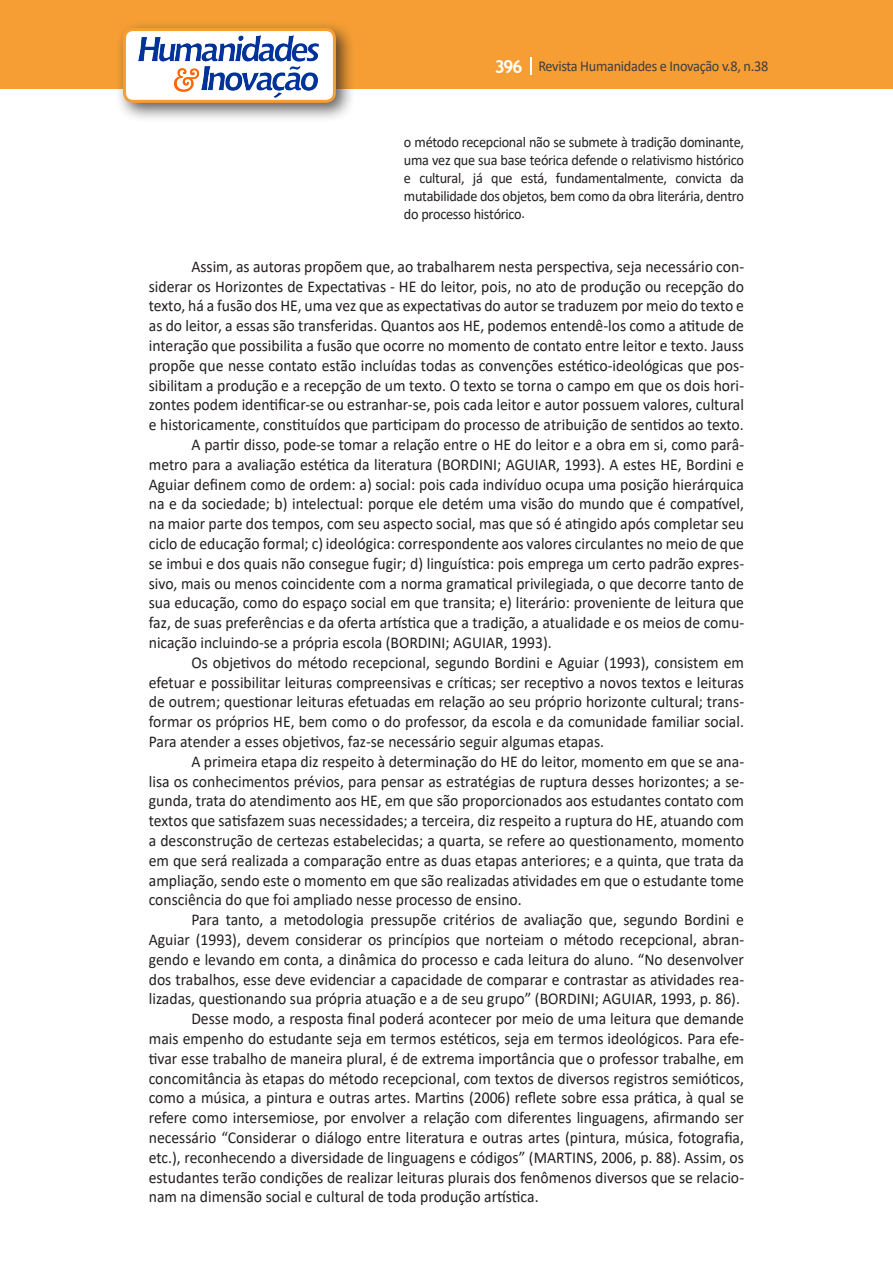
<style>
.page{position:relative;width:893px;height:1263px;background:#fff}
.page>*{position:absolute;margin:0;border:0;box-sizing:border-box;transform-origin:0 0}
.Texto{font:16.5px/19.8px "Calibri";color:#231f20;text-align:justify;scale:.95 1}
.citacao{font:15px/18px "Calibri";letter-spacing:-.02em;color:#231f20;text-align:justify;scale:.95 1}
.t1{font:15px "Calibri";letter-spacing:-.02em;color:#3e3e3f;scale:.95 1}
.s1{font-family:"Trebuchet MS";font-weight:700;font-size:18px;color:#fff}
</style>
<div class="page">
<div style="left:0;top:0;width:893px;height:88px;background:#f69e34"></div>
<svg style="left:530px;top:57px;width:2px;height:18px"></svg>
<div style="left:115px;top:20px;width:241px;height:103px;background:#231f20;opacity:.75"></div>
<div style="left:125px;top:30px;width:209px;height:71px;background:#fff;border-radius:9px"></div>
<img style="left:138px;top:35px;width:181px;height:62px">
<div style="left:123px;top:28px;width:213px;height:75px;border:3px solid #f69e34;border-radius:9px"></div>
<p class="t1" style="left:495px;top:56px;width:290px"><span class="s1">396</span> Revista Humanidades e Inovação v.8, n.38</p>
<p class="citacao" style="left:404px;top:133px;width:360px">o método recepcional não se submete à tradição dominante, uma vez que sua base teórica defende o relativismo histórico e cultural, já que está, fundamentalmente, convicta da mutabilidade dos objetos, bem como da obra literária, dentro do processo histórico.</p>
<p class="Texto" style="left:149px;top:256px;width:628px;text-indent:43px">Assim, as autoras propõem que, ao trabalharem nesta perspectiva, seja necessário con&shy;siderar os Horizontes de Expectativas - HE do leitor, pois, no ato de produção ou recepção do texto, há a fusão dos HE, uma vez que as expectativas do autor se traduzem por meio do texto e as do leitor, a essas são transferidas. Quantos aos HE, podemos entendê-los como a atitude de interação que possibilita a fusão que ocorre no momento de contato entre leitor e texto. Jauss propõe que nesse contato estão incluídas todas as convenções estético-ideológicas que pos&shy;sibilitam a produção e a recepção de um texto. O texto se torna o campo em que os dois hori&shy;zontes podem identificar-se ou estranhar-se, pois cada leitor e autor possuem valores, cultural e historicamente, constituídos que participam do processo de atribuição de sentidos ao texto.</p>
<p class="Texto" style="left:149px;top:434px;width:628px;text-indent:43px">A partir disso, pode-se tomar a relação entre o HE do leitor e a obra em si, como parâ&shy;metro para a avaliação estética da literatura (BORDINI; AGUIAR, 1993). A estes HE, Bordini e Aguiar definem como de ordem: a) social: pois cada indivíduo ocupa uma posição hierárquica na e da sociedade; b) intelectual: porque ele detém uma visão do mundo que é compatível, na maior parte dos tempos, com seu aspecto social, mas que só é atingido após completar seu ciclo de educação formal; c) ideológica: correspondente aos valores circulantes no meio de que se imbui e dos quais não consegue fugir; d) linguística: pois emprega um certo padrão expres&shy;sivo, mais ou menos coincidente com a norma gramatical privilegiada, o que decorre tanto de sua educação, como do espaço social em que transita; e) literário: proveniente de leitura que faz, de suas preferências e da oferta artística que a tradição, a atualidade e os meios de comu&shy;nicação incluindo-se a própria escola (BORDINI; AGUIAR, 1993).</p>
<p class="Texto" style="left:149px;top:652px;width:628px;text-indent:43px">Os objetivos do método recepcional, segundo Bordini e Aguiar (1993), consistem em efetuar e possibilitar leituras compreensivas e críticas; ser receptivo a novos textos e leituras de outrem; questionar leituras efetuadas em relação ao seu próprio horizonte cultural; trans&shy;formar os próprios HE, bem como o do professor, da escola e da comunidade familiar social.<br>Para atender a esses objetivos, faz-se necessário seguir algumas etapas.</p>
<p class="Texto" style="left:149px;top:751px;width:628px;text-indent:43px">A primeira etapa diz respeito à determinação do HE do leitor, momento em que se ana&shy;lisa os conhecimentos prévios, para pensar as estratégias de ruptura desses horizontes; a se&shy;gunda, trata do atendimento aos HE, em que são proporcionados aos estudantes contato com textos que satisfazem suas necessidades; a terceira, diz respeito a ruptura do HE, atuando com a desconstrução de certezas estabelecidas; a quarta, se refere ao questionamento, momento em que será realizada a comparação entre as duas etapas anteriores; e a quinta, que trata da ampliação, sendo este o momento em que são realizadas atividades em que o estudante tome consciência do que foi ampliado nesse processo de ensino.</p>
<p class="Texto" style="left:149px;top:909px;width:628px;text-indent:43px">Para tanto, a metodologia pressupõe critérios de avaliação que, segundo Bordini e Aguiar (1993), devem considerar os princípios que norteiam o método recepcional, abran&shy;gendo e levando em conta, a dinâmica do processo e cada leitura do aluno. “No desenvolver dos trabalhos, esse deve evidenciar a capacidade de comparar e contrastar as atividades rea&shy;lizadas, questionando sua própria atuação e a de seu grupo” (BORDINI; AGUIAR, 1993, p. 86).</p>
<p class="Texto" style="left:149px;top:1008px;width:628px;text-indent:43px">Desse modo, a resposta final poderá acontecer por meio de uma leitura que demande mais empenho do estudante seja em termos estéticos, seja em termos ideológicos. Para efe&shy;tivar esse trabalho de maneira plural, é de extrema importância que o professor trabalhe, em concomitância às etapas do método recepcional, com textos de diversos registros semióticos, como a música, a pintura e outras artes. Martins (2006) reflete sobre essa prática, à qual se refere como intersemiose, por envolver a relação com diferentes linguagens, afirmando ser necessário “Considerar o diálogo entre literatura e outras artes (pintura, música, fotografia, etc.), reconhecendo a diversidade de linguagens e códigos” (MARTINS, 2006, p. 88). Assim, os estudantes terão condições de realizar leituras plurais dos fenômenos diversos que se relacio&shy;nam na dimensão social e cultural de toda produção artística.</p>
</div>
